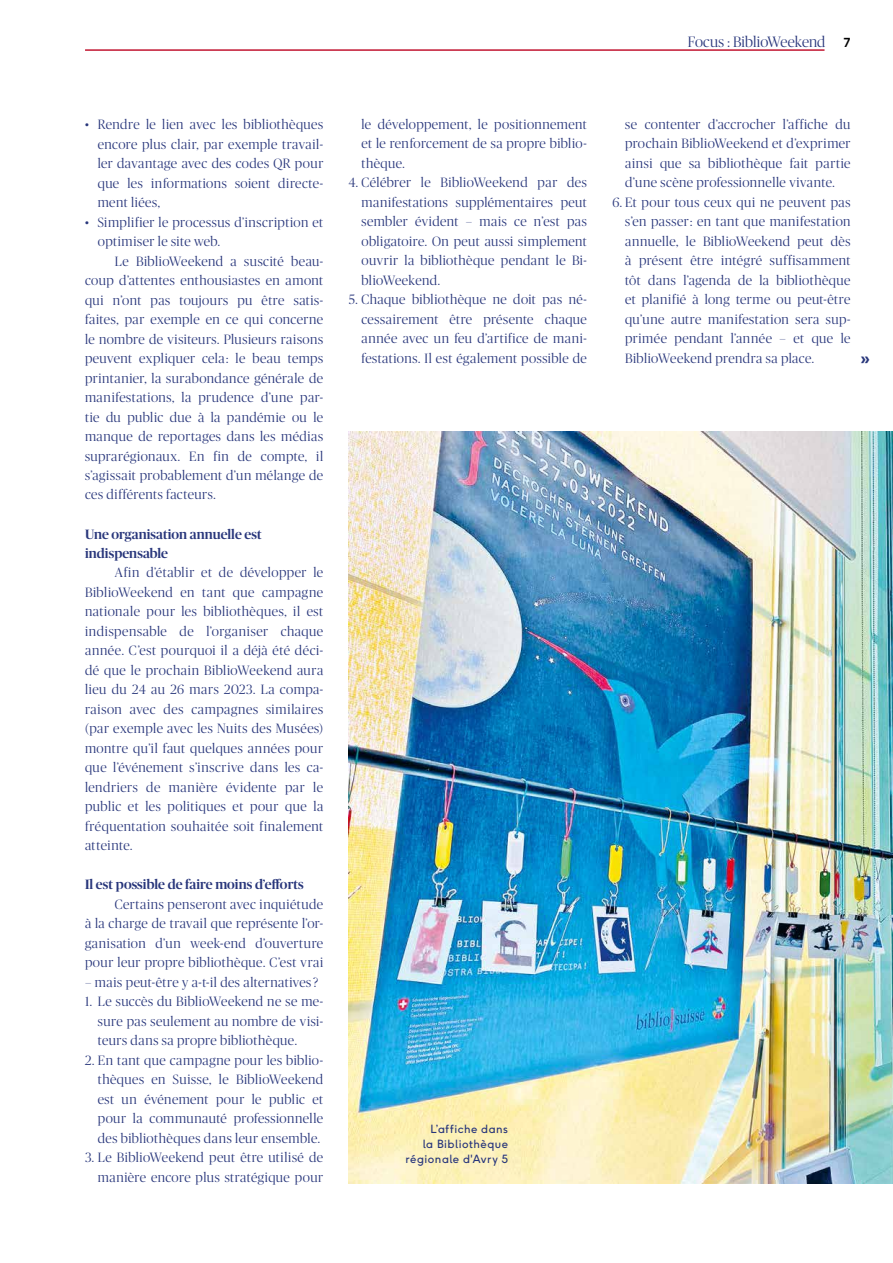
<style>
.page{position:relative;width:893px;height:1263px;background:#fff}
.page>*{position:absolute;margin:0;border:0;box-sizing:border-box;transform-origin:0 0}
.t1{font:700 16.5px "F37 Ginger";color:#28367b}
.t2{font:300 15px "Publico Banner";letter-spacing:.005em;color:#28367b}
.t3{font:300 13.5px/19.5px "Publico Banner";letter-spacing:.03em;color:#28367b;text-align:justify}
.t4{font:500 13.5px/19.5px "Publico Banner";letter-spacing:.005em;color:#28367b}
.t5{font:11.25px/15px "F37 Ginger";letter-spacing:.045em;color:#28367b;text-align:right}
.s1{font-family:"F37 Ginger";font-weight:700;font-size:12.3px;color:#000}
</style>
<div class="page">
<img style="left:349px;top:431px;width:544px;height:752px">
<hr style="left:85px;top:49px;width:739px;height:2px;background:#c21631">
<p class="t2" style="left:688px;top:32px;width:164px">Focus : BiblioWeekend <span class="s1">7</span></p>
<p class="t3" style="left:98px;top:114px;width:227px;text-indent:-13px">• Rendre le lien avec les bibliothèques encore plus clair, par exemple travail&shy;ler davantage avec des codes QR pour que les informations soient directe&shy;ment liées,</p>
<p class="t3" style="left:98px;top:211px;width:227px;text-indent:-13px">• Simplifier le processus d’inscription et optimiser le site web.</p>
<p class="t3" style="left:85px;top:250px;width:240px;text-indent:30px">Le BiblioWeekend a suscité beau&shy;coup d’attentes enthousiastes en amont qui n’ont pas toujours pu être satis&shy;faites, par exemple en ce qui concerne le nombre de visiteurs. Plusieurs raisons peuvent expliquer cela : le beau temps printanier, la surabondance générale de manifestations, la prudence d’une par&shy;tie du public due à la pandémie ou le manque de reportages dans les médias suprarégionaux. En fin de compte, il s’agissait probablement d’un mélange de ces différents facteurs.</p>
<p class="t4" style="left:85px;top:523px;width:178px">Une organisation annuelle est indispensable</p>
<p class="t3" style="left:85px;top:562px;width:240px;text-indent:30px">Afin d’établir et de développer le BiblioWeekend en tant que campagne nationale pour les bibliothèques, il est indispensable de l’organiser chaque année. C’est pourquoi il a déjà été déci&shy;dé que le prochain BiblioWeekend aura lieu du 24 au 26 mars 2023. La compa&shy;raison avec des campagnes similaires (par exemple avec les Nuits des Musées) montre qu’il faut quelques années pour que l’événement s’inscrive dans les ca&shy;lendriers de manière évidente par le public et les politiques et pour que la fréquentation souhaitée soit finalement atteinte.</p>
<p class="t4" style="left:85px;top:874px;width:220px">Il est possible de faire moins d’efforts</p>
<p class="t3" style="left:85px;top:894px;width:240px;text-indent:30px">Certains penseront avec inquiétude à la charge de travail que représente l’or&shy;ganisation d’un week-end d’ouverture pour leur propre bibliothèque. C’est vrai</p>
<p class="t3" style="left:85px;top:972px;width:235px">– mais peut-être y a-t-il des alternatives ?</p>
<p class="t3" style="left:98px;top:991px;width:227px;text-indent:-13px">1. Le succès du BiblioWeekend ne se me&shy;sure pas seulement au nombre de visi&shy;teurs dans sa propre bibliothèque.</p>
<p class="t3" style="left:98px;top:1050px;width:227px;text-indent:-13px">2. En tant que campagne pour les biblio&shy;thèques en Suisse, le BiblioWeekend est un événement pour le public et pour la communauté professionnelle des bibliothèques dans leur ensemble.</p>
<p class="t3" style="left:85px;top:1147px;width:240px;text-align:right">3. Le BiblioWeekend peut être utilisé de manière encore plus stratégique pour</p>
<p class="t3" style="left:361px;top:114px;width:227px">le développement, le positionnement et le renforcement de sa propre biblio&shy;thèque.</p>
<p class="t3" style="left:361px;top:172px;width:227px;text-indent:-13px">4. Célébrer le BiblioWeekend par des manifestations supplémentaires peut sembler évident – mais ce n’est pas obligatoire. On peut aussi simplement ouvrir la bibliothèque pendant le Bi&shy;blioWeekend.</p>
<p class="t3" style="left:361px;top:289px;width:227px;text-indent:-13px">5. Chaque bibliothèque ne doit pas né&shy;cessairement être présente chaque année avec un feu d’artifice de mani&shy;festations. Il est également possible de</p>
<p class="t5" style="left:405px;top:1121px;width:104px">L’affiche dans<br>la Bibliothèque régionale d'Avry 5</p>
<p class="t3" style="left:625px;top:114px;width:227px">se contenter d’accrocher l’affiche du prochain BiblioWeekend et d’exprimer ainsi que sa bibliothèque fait partie d’une scène professionnelle vivante.</p>
<p class="t3" style="left:625px;top:192px;width:227px;text-indent:-13px">6. Et pour tous ceux qui ne peuvent pas s’en passer : en tant que manifestation annuelle, le BiblioWeekend peut dès à présent être intégré suffisamment tôt dans l’agenda de la bibliothèque et planifié à long terme ou peut-être qu’une autre manifestation sera sup&shy;primée pendant l’année – et que le BiblioWeekend prendra sa place.</p>
<p class="t1" style="left:860px;top:347px;width:11px">»</p>
</div>
